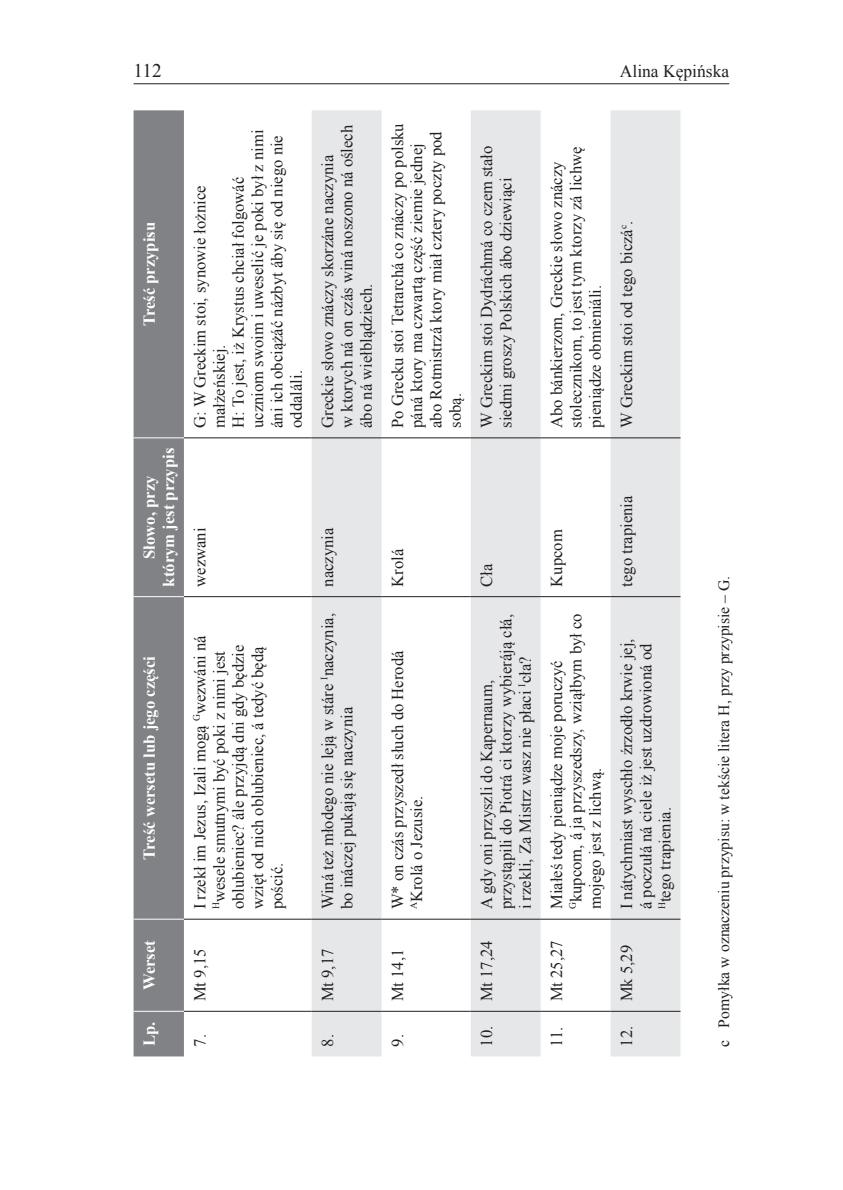
<style>
.page{position:relative;width:843px;height:1190px;background:#fff}
.page>*{position:absolute;margin:0;border:0;box-sizing:border-box;transform-origin:0 0}
.t1{font:19.25px "Times New Roman";color:#231f20}
.t2{font:17.5px "Times New Roman";color:#231f20}
.t3{font:16.62px/19.2px "Times New Roman";color:#231f20}
.t4{font:700 16.62px/19.2px "Times New Roman";color:#fff;text-align:center}
.t5{font:15.75px "Times New Roman";color:#231f20}
</style>
<div class="page">
<hr style="left:133px;top:83px;width:596px;height:1px;background:#231f20">
<div style="left:133px;top:110px;width:51px;height:946px;background:#808285"></div>
<svg style="left:311px;top:110px;width:369px;height:946px;fill:#e6e7e9"></svg>
<hr style="left:133px;top:1011px;width:51px;height:1px;background:#fff">
<hr style="left:133px;top:918px;width:51px;height:1px;background:#fff">
<hr style="left:133px;top:596px;width:51px;height:1px;background:#fff">
<hr style="left:133px;top:437px;width:51px;height:1px;background:#fff">
<hr style="left:184px;top:1011px;width:127px;height:1px;background:#231f20">
<hr style="left:184px;top:919px;width:127px;height:1px;background:#231f20">
<hr style="left:184px;top:596px;width:127px;height:1px;background:#231f20">
<hr style="left:184px;top:437px;width:127px;height:1px;background:#231f20">
<hr style="left:311px;top:1011px;width:70px;height:1px;background:#231f20">
<hr style="left:311px;top:919px;width:70px;height:1px;background:#231f20">
<hr style="left:311px;top:596px;width:70px;height:1px;background:#231f20">
<hr style="left:311px;top:437px;width:70px;height:1px;background:#231f20">
<hr style="left:381px;top:1011px;width:89px;height:1px;background:#231f20">
<hr style="left:381px;top:919px;width:89px;height:1px;background:#231f20">
<hr style="left:381px;top:596px;width:89px;height:1px;background:#231f20">
<hr style="left:381px;top:437px;width:89px;height:1px;background:#231f20">
<hr style="left:470px;top:1011px;width:70px;height:1px;background:#231f20">
<hr style="left:470px;top:919px;width:70px;height:1px;background:#231f20">
<hr style="left:470px;top:596px;width:70px;height:1px;background:#231f20">
<hr style="left:470px;top:437px;width:70px;height:1px;background:#231f20">
<hr style="left:540px;top:1011px;width:70px;height:1px;background:#231f20">
<hr style="left:540px;top:919px;width:70px;height:1px;background:#231f20">
<hr style="left:540px;top:596px;width:70px;height:1px;background:#231f20">
<hr style="left:540px;top:437px;width:70px;height:1px;background:#231f20">
<hr style="left:610px;top:1011px;width:70px;height:1px;background:#231f20">
<hr style="left:610px;top:919px;width:70px;height:1px;background:#231f20">
<hr style="left:610px;top:596px;width:70px;height:1px;background:#231f20">
<hr style="left:610px;top:437px;width:70px;height:1px;background:#231f20">
<p class="t1" style="left:133px;top:58px;width:30px">112</p>
<p class="t2" style="left:619px;top:60px;width:111px">Alina Kępińska</p>
<p class="t4" style="left:139px;top:326px;width:106px;rotate:-90deg">Treść przypisu</p>
<p class="t3" style="left:190px;top:428px;width:300px;rotate:-90deg">G: W Greckim stoi, synowie łożnice małżeńskiej.<br>H: To jest, iż Krystus chciał folgowáć uczniom swoim i uweselić je poki był z nimi áni ich obciążáć názbyt áby się od niego nie oddaláli.</p>
<p class="t3" style="left:317px;top:428px;width:304px;rotate:-90deg">Greckie słowo znáczy skorzáne naczynia<br>w ktorych ná on czás winá noszono ná oślech ábo ná wiełblądziech.</p>
<p class="t3" style="left:387px;top:428px;width:306px;rotate:-90deg">Po Grecku stoi Tetrarchá co znáczy po polsku páná ktory ma czwartą część ziemie jednej abo Rotmistrzá ktory miał cztery poczty pod sobą.</p>
<p class="t3" style="left:476px;top:428px;width:284px;rotate:-90deg">W Greckim stoi Dydráchmá co czem stało siedmi groszy Polskich ábo dziewiąci</p>
<p class="t3" style="left:546px;top:428px;width:283px;rotate:-90deg">Abo bánkierzom, Greckie słowo znáczy stolecznikom, to jest tym ktorzy zá lichwę pieniądze obmieniáli.</p>
<p class="t3" style="left:616px;top:428px;width:209px;rotate:-90deg">W Greckim stoi od tego biczá<sup>c</sup>.</p>
<p class="t4" style="left:139px;top:586px;width:140px;rotate:-90deg">Słowo, przy którym jest przypis</p>
<p class="t3" style="left:190px;top:587px;width:61px;rotate:-90deg">wezwani</p>
<p class="t4" style="left:139px;top:859px;width:205px;rotate:-90deg">Treść wersetu lub jego części</p>
<p class="t4" style="left:139px;top:1046px;width:107px;rotate:-90deg">Lp. Werset</p>
<p class="t3" style="left:190px;top:909px;width:275px;rotate:-90deg">I rzekł im Jezus, Izali mogą <sup>G</sup>wezwáni ná<br><sup>H</sup>wesele smutnymi być poki z nimi jest oblubieniec? ále przyjdą dni gdy będzie wzięt od nich oblubieniec, á tedyć będą pościć.</p>
<p class="t3" style="left:190px;top:1046px;width:99px;rotate:-90deg">7. Mt 9,15</p>
<p class="t3" style="left:317px;top:587px;width:61px;rotate:-90deg">naczynia</p>
<p class="t3" style="left:317px;top:909px;width:298px;rotate:-90deg">Winá też młodego nie leją w stáre <sup>I</sup>naczynia, bo ináczej pukają się naczynia</p>
<p class="t3" style="left:317px;top:1046px;width:99px;rotate:-90deg">8. Mt 9,17</p>
<p class="t3" style="left:387px;top:587px;width:39px;rotate:-90deg">Krolá</p>
<p class="t3" style="left:387px;top:909px;width:260px;rotate:-90deg">W* on czás przyszedł słuch do Herodá<br><sup>A</sup>Krolá o Jezusie.</p>
<p class="t3" style="left:387px;top:1046px;width:99px;rotate:-90deg">9. Mt 14,1</p>
<p class="t3" style="left:476px;top:587px;width:25px;rotate:-90deg">Cła</p>
<p class="t3" style="left:476px;top:909px;width:297px;rotate:-90deg">A gdy oni przyszli do Kapernaum, przystąpili do Piotrá ci ktorzy wybieráją cłá, i rzekli, Za Mistrz wasz nie płaci <sup>I</sup>cła?</p>
<p class="t3" style="left:476px;top:1046px;width:108px;rotate:-90deg">10. Mt 17,24</p>
<p class="t3" style="left:546px;top:587px;width:59px;rotate:-90deg">Kupcom</p>
<p class="t3" style="left:546px;top:909px;width:297px;rotate:-90deg">Miałeś tedy pieniądze moje poruczyć<br><sup>G</sup>kupcom, á ja przyszedszy, wziąłbym był co mojego jest z lichwą.</p>
<p class="t3" style="left:546px;top:1046px;width:108px;rotate:-90deg">11. Mt 25,27</p>
<p class="t3" style="left:616px;top:587px;width:92px;rotate:-90deg">tego trapienia</p>
<p class="t3" style="left:616px;top:909px;width:272px;rotate:-90deg">I nátychmiast wyschło źrzodło krwie jej, á poczułá ná ciele iż jest uzdrowioná od<br><sup>H</sup>tego trapienia.</p>
<p class="t3" style="left:616px;top:1046px;width:103px;rotate:-90deg">12. Mk 5,29</p>
<p class="t5" style="left:713px;top:1047px;width:473px;rotate:-90deg">c Pomyłka w oznaczeniu przypisu: w tekście litera H, przy przypisie – G.</p>
</div>
